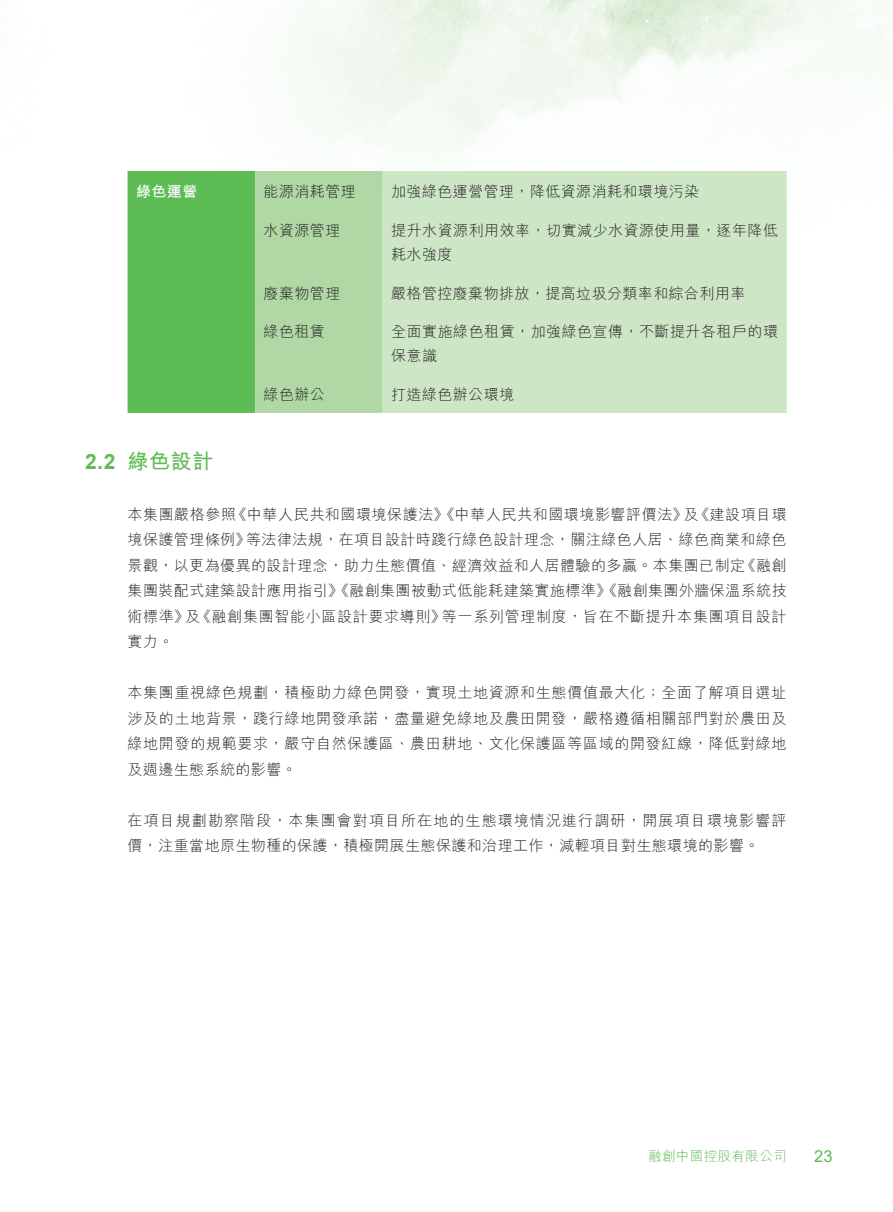
<style>
.page{position:relative;width:893px;height:1212px;background:#fff}
.page>*{position:absolute;margin:0;border:0;box-sizing:border-box;transform-origin:0 0}
.t1{font:700 21px "M Hei HK";color:#5ebc55}
.t2{font:16.5px "Arial";color:#5ebc55}
.t3{font:300 15px/25.5px "M Hei HK";letter-spacing:.035em;color:#231f20}
.t4{font:300 15px/25.5px "M Hei HK";letter-spacing:.075em;color:#231f20}
.t5{font:700 15px "M Hei HK";color:#fff}
.t6{font:300 13.5px "M Hei HK";letter-spacing:.03em;color:#5ebc55}
.s1{font-family:"Arial"}
</style>
<div class="page">
<img style="left:127px;top:0;width:766px;height:413px">
<svg style="left:128px;top:171px;width:255px;height:242px;background:#84c97a"></svg>
<div style="left:383px;top:171px;width:404px;height:242px;background:#cde6c6"></div>
<hr style="left:128px;top:170px;width:127px;height:1px;background:#fff">
<hr style="left:255px;top:170px;width:128px;height:1px;background:#fff">
<hr style="left:383px;top:170px;width:404px;height:1px;background:#fff">
<p class="t5" style="left:136px;top:180px;width:63px">綠色運營</p>
<p class="t3" style="left:264px;top:178px;width:94px">能源消耗管理</p>
<p class="t3" style="left:391px;top:178px;width:309px">加強綠色運營管理，降低資源消耗和環境污染</p>
<p class="t3" style="left:264px;top:217px;width:78px">水資源管理</p>
<p class="t3" style="left:391px;top:218px;width:388px;line-height:24px">提升水資源利用效率，切實減少水資源使用量，逐年降低耗水強度</p>
<p class="t3" style="left:264px;top:280px;width:78px">廢棄物管理</p>
<p class="t3" style="left:391px;top:280px;width:356px">嚴格管控廢棄物排放，提高垃圾分類率和綜合利用率</p>
<p class="t3" style="left:264px;top:319px;width:63px">綠色租賃</p>
<p class="t3" style="left:391px;top:320px;width:388px;line-height:24px">全面實施綠色租賃，加強綠色宣傳，不斷提升各租戶的環保意識</p>
<p class="t3" style="left:264px;top:382px;width:63px">綠色辦公</p>
<p class="t3" style="left:391px;top:382px;width:124px">打造綠色辦公環境</p>
<h1 class="t1" style="left:85px;top:446px;width:130px"><span class="s1">2.2</span> 綠色設計</h1>
<p class="t3" style="left:128px;top:501px;width:661px;text-align:justify">本集團嚴格參照《中華人民共和國環境保護法》《中華人民共和國環境影響評價法》及《建設項目環境保護管理條例》等法律法規，在項目設計時踐行綠色設計理念，關注綠色人居、綠色商業和綠色景觀，以更為優異的設計理念，助力生態價值、經濟效益和人居體驗的多贏。本集團已制定《融創集團裝配式建築設計應用指引》《融創集團被動式低能耗建築實施標準》《融創集團外牆保溫系統技術標準》及《融創集團智能小區設計要求導則》等一系列管理制度，旨在不斷提升本集團項目設計實力。</p>
<p class="t3" style="left:128px;top:680px;width:660px;text-align:justify">本集團重視綠色規劃，積極助力綠色開發，實現土地資源和生態價值最大化；全面了解項目選址涉及的土地背景，踐行綠地開發承諾，盡量避免綠地及農田開發，嚴格遵循相關部門對於農田及綠地開發的規範要求，嚴守自然保護區、農田耕地、文化保護區等區域的開發紅線，降低對綠地及週邊生態系統的影響。</p>
<p class="t4" style="left:128px;top:807px;width:660px">在項目規劃勘察階段，本集團會對項目所在地的生態環境情況進行調研，開展項目環境影響評價，注重當地原生物種的保護，積極開展生態保護和治理工作，減輕項目對生態環境的影響。</p>
<p class="t6" style="left:648px;top:1149px;width:140px">融創中國控股有限公司</p>
<p class="t2" style="left:814px;top:1145px;width:20px">23</p>
</div>
